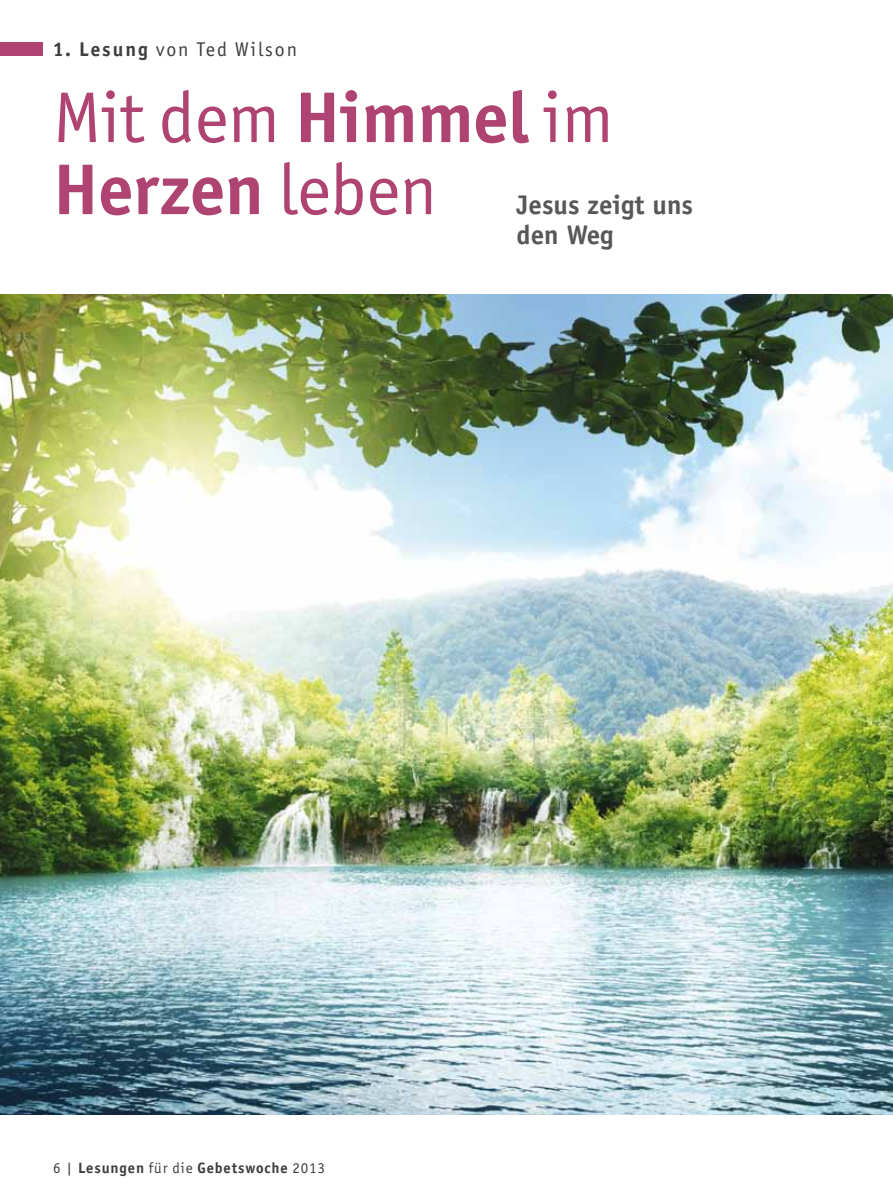
<style>
.page{position:relative;width:893px;height:1204px;background:#fff}
.page>*{position:absolute;margin:0;border:0;box-sizing:border-box;transform-origin:0 0}
.t1{font:72px/72px "Officina San ITC";color:#af4371}
.t2{font:700 27px/30px "Officina Sans";color:#58585a}
.t3{font:19.8px "Officina San ITC";letter-spacing:.1em;color:#3e3d40}
.t4{font:700 15px "Officina San ITC";letter-spacing:.06em;color:#3e3d40}
.s1{font-weight:700}
.s2{font-weight:400}
</style>
<div class="page">
<div style="left:0;top:43px;width:43px;height:13px;background:#af4371"></div>
<img style="left:0;top:294px;width:893px;height:820px">
<h3 class="t3" style="left:53px;top:38px;width:246px"><span class="s1">1. Lesung</span> von Ted Wilson</h3>
<h1 class="t1" style="left:53px;top:81px;width:562px">Mit dem <span class="s1">Himmel</span> im<br><span class="s1">Herzen</span> leben</h1>
<h2 class="t2" style="left:517px;top:190px;width:178px">Jesus zeigt uns den Weg</h2>
<p class="t4" style="left:53px;top:1158px;width:273px"><span class="s2">6 |</span> Lesungen <span class="s2">für die</span> Gebetswoche <span class="s2">2013</span></p>
</div>
